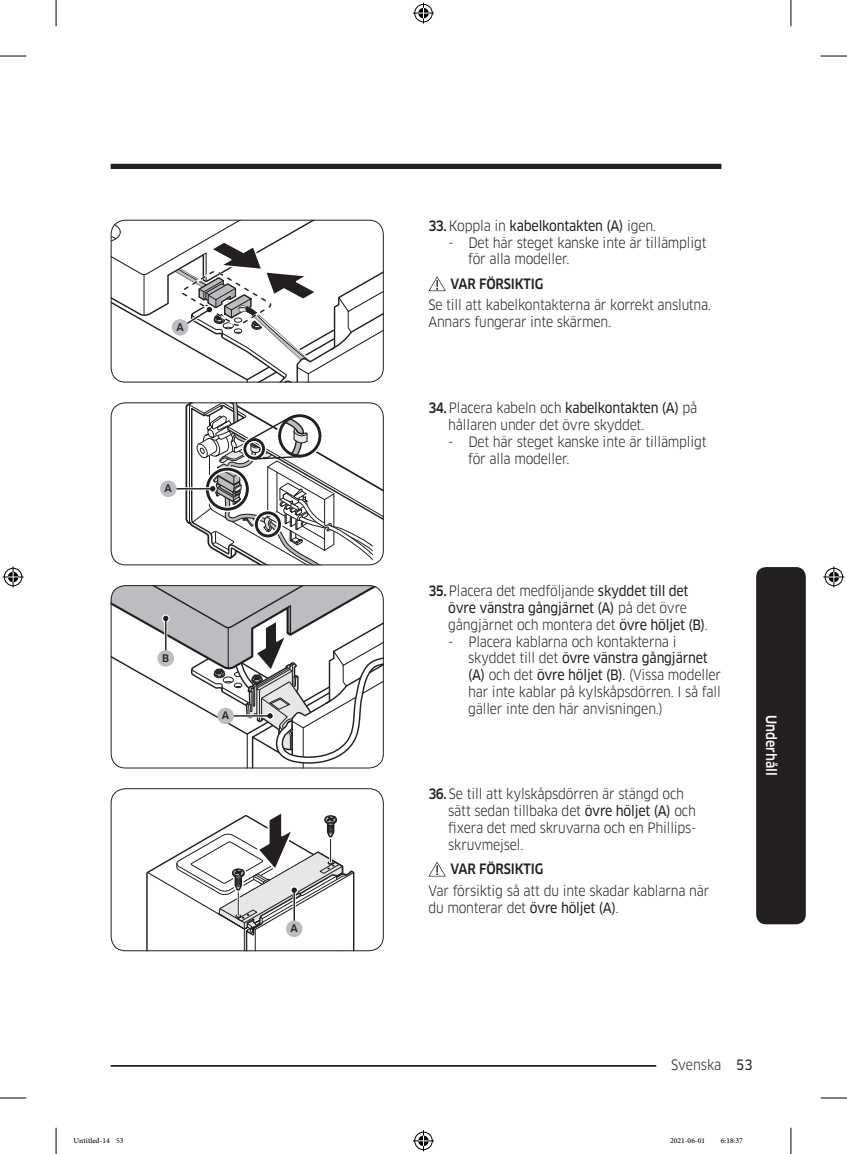
<style>
.page{position:relative;width:847px;height:1154px;background:#fff}
.page>*{position:absolute;margin:0;border:0;box-sizing:border-box;transform-origin:0 0}
.t1{font:14px/16.8px "Samsung Clan Pro";letter-spacing:-.015em;color:#231f20;scale:.9 1}
.t2{font:14px "Samsung Clan Pro News";letter-spacing:-.015em;color:#231f20;scale:.9 1}
.DL_DT_Icon{font:500 14px "Samsung Clan Pro";letter-spacing:-.015em;color:#231f20;scale:.9 1}
.Sidebar{font:500 14px "Samsung Clan Pro";color:#fff;scale:.9 1}
.t3{font:10.5px "Adobe Arabic";color:#000}
.image{font:500 10.15px "Samsung Clan Pro";color:#231f20}
.s1{font-family:"Samsung Clan Pro";font-weight:500}
.s2{font-family:"Samsung Clan Pro"}
.s3{font-weight:500}
.s4{font-family:"Samsung Clan Pro News"}
</style>
<div class="page">
<div style="left:111px;top:164px;width:610px;height:5px;background:#231f20"></div>
<hr style="left:111px;top:1065px;width:610px;height:2px;background:#231f20">
<div style="left:656px;top:1055px;width:80px;height:17px;background:#fff"></div>
<div style="left:755px;top:567px;width:50px;height:357px;background:#231f20;border-radius:10px"></div>
<svg style="left:111px;top:220px;width:272px;height:162px"></svg>
<div style="left:172px;top:319px;width:16px;height:17px;background:#bcbdc0;border-radius:50%"></div>
<div style="left:111px;top:220px;width:272px;height:162px;border:1px solid #231f20;border-radius:14px"></div>
<svg style="left:428px;top:276px;width:17px;height:15px"></svg>
<hr style="left:164px;top:488px;width:49px;height:1px;background:#231f20">
<svg style="left:184px;top:402px;width:199px;height:163px"></svg>
<div style="left:160px;top:480px;width:16px;height:17px;background:#bcbdc0;border-radius:50%"></div>
<div style="left:111px;top:402px;width:272px;height:163px;border:1px solid #231f20;border-radius:14px"></div>
<svg style="left:111px;top:585px;width:272px;height:183px"></svg>
<div style="left:217px;top:707px;width:17px;height:17px;background:#bcbdc0;border-radius:50%"></div>
<div style="left:111px;top:585px;width:272px;height:183px;border:1px solid #231f20;border-radius:14px"></div>
<svg style="left:146px;top:813px;width:209px;height:136px"></svg>
<div style="left:286px;top:920px;width:16px;height:17px;background:#bcbdc0;border-radius:50%"></div>
<div style="left:111px;top:788px;width:272px;height:163px;border:1px solid #231f20;border-radius:14px"></div>
<svg style="left:428px;top:862px;width:17px;height:14px"></svg>
<svg style="left:0;top:56px;width:26px;height:1px"></svg>
<svg style="left:820px;top:56px;width:26px;height:1px"></svg>
<svg style="left:0;top:1097px;width:26px;height:1px"></svg>
<svg style="left:820px;top:1097px;width:26px;height:1px"></svg>
<svg style="left:56px;top:0;width:1px;height:26px"></svg>
<svg style="left:56px;top:1128px;width:1px;height:26px"></svg>
<svg style="left:790px;top:0;width:1px;height:26px"></svg>
<svg style="left:790px;top:1128px;width:1px;height:26px"></svg>
<svg style="left:413px;top:3px;width:21px;height:21px"></svg>
<svg style="left:413px;top:1130px;width:21px;height:21px"></svg>
<svg style="left:3px;top:566px;width:21px;height:21px"></svg>
<svg style="left:823px;top:566px;width:21px;height:21px"></svg>
<p class="image" style="left:176px;top:321px;width:9px">A</p>
<p class="image" style="left:164px;top:482px;width:9px">A</p>
<p class="image" style="left:162px;top:652px;width:9px">B</p>
<p class="image" style="left:222px;top:709px;width:9px">A</p>
<p class="image" style="left:290px;top:922px;width:9px">A</p>
<p class="t2" style="left:428px;top:217px;width:254px"><span class="s1">33.</span> <span class="s2">Koppla in</span> kabelkontakten (A) <span class="s2">igen.</span></p>
<p class="t1" style="left:468px;top:234px;width:266px;text-indent:-20px">- Det här steget kanske inte är tillämpligt för alla modeller.</p>
<p class="DL_DT_Icon" style="left:450px;top:275px;width:105px">VAR FÖRSIKTIG</p>
<p class="t1" style="left:428px;top:297px;width:315px">Se till att kabelkontakterna är korrekt anslutna.<br>Annars fungerar inte skärmen.</p>
<p class="t1" style="left:448px;top:400px;width:278px;text-indent:-20px"><span class="s3">34.</span> Placera kabeln och <span class="s4">kabelkontakten (A)</span> på hållaren under det övre skyddet.</p>
<p class="t1" style="left:468px;top:433px;width:266px;text-indent:-20px">- Det här steget kanske inte är tillämpligt för alla modeller.</p>
<p class="t1" style="left:448px;top:583px;width:290px;text-indent:-20px"><span class="s3">35.</span> Placera det medföljande <span class="s4">skyddet till det övre vänstra gångjärnet (A)</span> på det övre gångjärnet och montera det <span class="s4">övre höljet (B)</span>.</p>
<p class="t1" style="left:468px;top:633px;width:282px;text-indent:-20px">- Placera kablarna och kontakterna i skyddet till det <span class="s4">övre vänstra gångjärnet (A)</span> och det <span class="s4">övre höljet (B)</span>. (Vissa modeller har inte kablar på kylskåpsdörren. I så fall gäller inte den här anvisningen.)</p>
<p class="t1" style="left:448px;top:786px;width:277px;text-indent:-20px"><span class="s3">36.</span> Se till att kylskåpsdörren är stängd och sätt sedan tillbaka det <span class="s4">övre höljet (A)</span> och fixera det med skruvarna och en Phillips&shy;skruvmejsel.</p>
<p class="DL_DT_Icon" style="left:450px;top:860px;width:105px">VAR FÖRSIKTIG</p>
<p class="t1" style="left:428px;top:882px;width:313px">Var försiktig så att du inte skadar kablarna när du monterar det <span class="s4">övre höljet (A)</span>.</p>
<p class="Sidebar" style="left:779px;top:714px;width:69px;rotate:90deg">Underhåll</p>
<p class="t1" style="left:671px;top:1056px;width:92px">Svenska <span class="s4">53</span></p>
<p class="t3" style="left:74px;top:1133px;width:51px">Untitled-14 53</p>
<p class="t3" style="left:669px;top:1133px;width:37px">2021-06-01</p>
<p class="t3" style="left:720px;top:1133px;width:24px">6:18:37</p>
</div>
